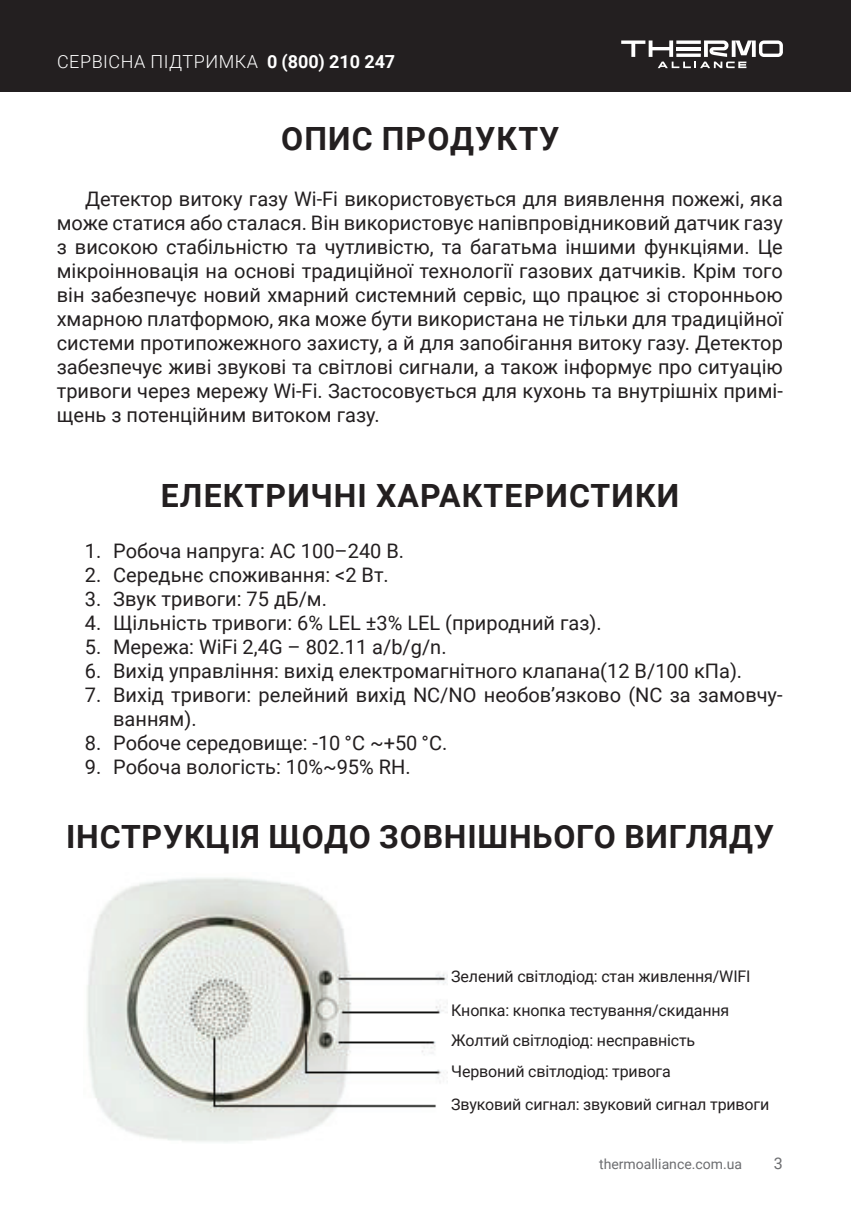
<style>
.page{position:relative;width:851px;height:1214px;background:#fff}
.page>*{position:absolute;margin:0;border:0;box-sizing:border-box;transform-origin:0 0}
.t1{font:700 32px "Roboto";letter-spacing:.025em;color:#231f20}
.t2{font:20px/24px "Roboto";color:#231f20}
.t3{font:300 18px "Roboto";letter-spacing:.03em;color:#fff}
.t4{font:16px/33.2px "Roboto";letter-spacing:-.01em;color:#231f20}
.t5{font:16px "Roboto";color:#6c6d70}
.t6{font:14px "Roboto";color:#6c6d70}
.s1{font-weight:700}
</style>
<div class="page">
<div style="left:0;top:0;width:850px;height:91px;background:#231f20"></div>
<svg style="left:621px;top:40px;width:161px;height:28px"></svg>
<img style="left:87px;top:878px;width:360px;height:264px">
<p class="t3" style="left:57px;top:49px;width:339px">СЕРВІСНА ПІДТРИМКА <span class="s1">0 (800) 210 247</span></p>
<h1 class="t1" style="left:281px;top:116px;width:280px">ОПИС ПРОДУКТУ</h1>
<p class="t2" style="left:57px;top:186px;width:727px;text-align:justify;text-indent:28px">Детектор витоку газу Wi-Fi використовується для виявлення пожежі, яка може статися або сталася. Він використовує напівпровідниковий датчик газу з високою стабільністю та чутливістю, та багатьма іншими функціями. Це мікроінновація на основі традиційної технології газових датчиків. Крім того він забезпечує новий хмарний системний сервіс, що працює зі сторонньою хмарною платформою, яка може бути використана не тільки для традиційної системи протипожежного захисту, а й для запобігання витоку газу. Детектор забезпечує живі звукові та світлові сигнали, а також інформує про ситуацію тривоги через мережу Wi-Fi. Застосовується для кухонь та внутрішніх примі&shy;щень з потенційним витоком газу.</p>
<h1 class="t1" style="left:161px;top:473px;width:520px">ЕЛЕКТРИЧНІ ХАРАКТЕРИСТИКИ</h1>
<p class="t2" style="left:85px;top:538px;width:321px">1. Робоча напруга: AC 100–240 В.</p>
<p class="t2" style="left:85px;top:562px;width:305px">2. Середьнє споживання: &lt;2 Вт.</p>
<p class="t2" style="left:85px;top:586px;width:244px">3. Звук тривоги: 75 дБ/м.</p>
<p class="t2" style="left:85px;top:610px;width:518px">4. Щільність тривоги: 6% LEL ±3% LEL (природний газ).</p>
<p class="t2" style="left:85px;top:634px;width:363px">5. Мережа: WiFi 2,4G – 802.11 a/b/g/n.</p>
<p class="t2" style="left:85px;top:658px;width:658px">6. Вихід управління: вихід електромагнітного клапана(12 В/100 кПа).</p>
<p class="t2" style="left:113px;top:682px;width:670px;text-indent:-28px">7. Вихід тривоги: релейний вихід NC/NO необов’язково (NC за замовчу&shy;ванням).</p>
<p class="t2" style="left:85px;top:730px;width:364px">8. Робоче середовище: -10 °C ~+50 °C.</p>
<p class="t2" style="left:85px;top:754px;width:327px">9. Робоча вологість: 10%~95% RH.</p>
<h1 class="t1" style="left:66px;top:814px;width:709px">ІНСТРУКЦІЯ ЩОДО ЗОВНІШНЬОГО ВИГЛЯДУ</h1>
<p class="t4" style="left:451px;top:959px;width:301px">Зелений світлодіод: стан живлення/WIFI<br>Кнопка: кнопка тестування/скидання</p>
<p class="t4" style="left:451px;top:1024px;width:245px;line-height:30.4px">Жолтий світлодіод: несправність<br>Червоний світлодіод: тривога</p>
<p class="t4" style="left:451px;top:1087px;width:319px">Звуковий сигнал: звуковий сигнал тривоги</p>
<p class="t6" style="left:599px;top:1154px;width:144px">thermoalliance.com.ua</p>
<p class="t5" style="left:773px;top:1152px;width:10px">3</p>
</div>
